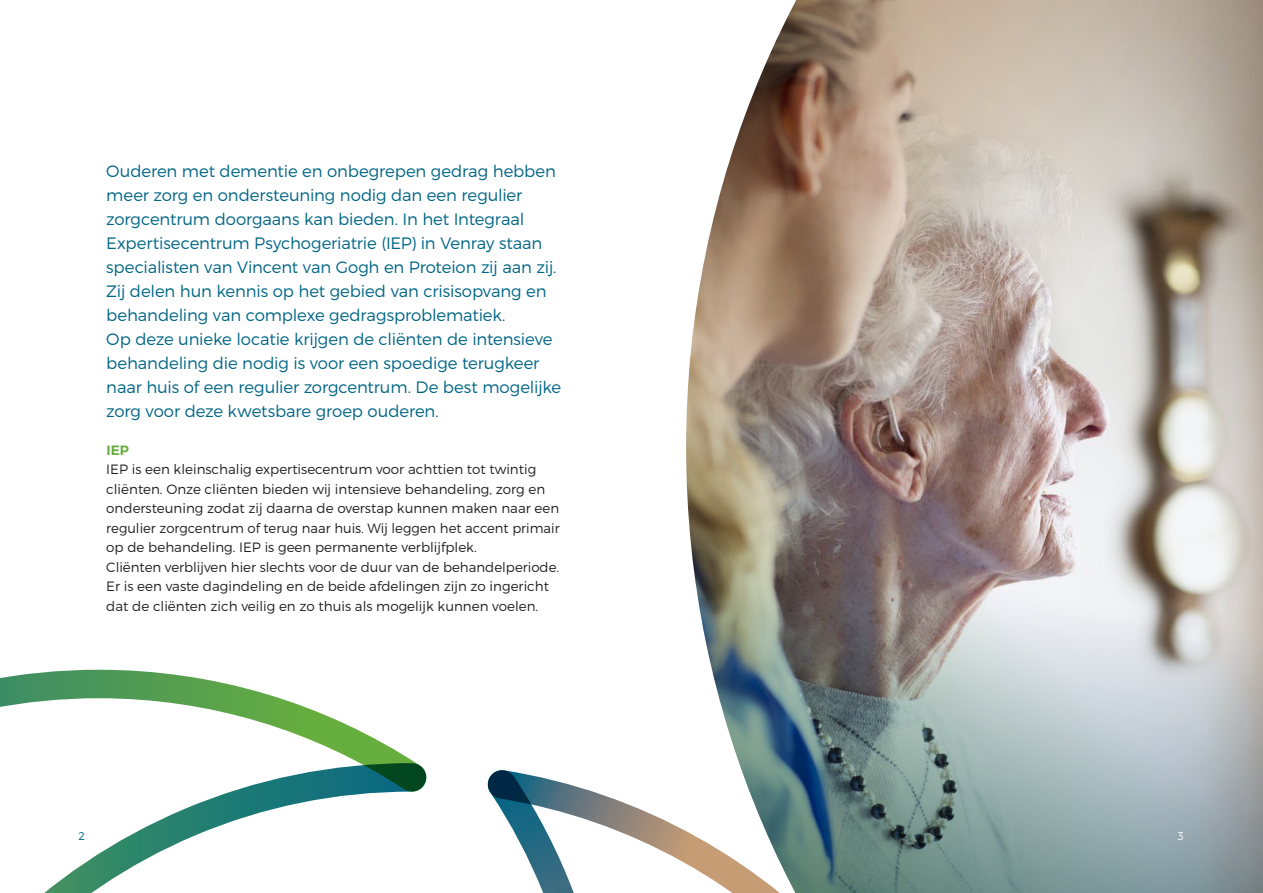
<style>
.page{position:relative;width:1263px;height:893px;background:#fff}
.page>*{position:absolute;margin:0;border:0;box-sizing:border-box;transform-origin:0 0}
.t1{font:300 16.5px/24px "Montserrat";letter-spacing:-.01em;color:#016584}
.t2{font:300 13.5px/19.5px "Montserrat";color:#231f20}
.t3{font:600 13.5px "Montserrat";color:#66ae3d}
.t4{font:300 11.25px "Montserrat";color:#016584}
.t5{font:300 11.25px "Montserrat";color:#fff}
</style>
<div class="page">
<img style="left:686px;top:0;width:577px;height:893px">
<svg style="left:426px;top:770px;width:409px;height:123px"></svg>
<svg style="left:0;top:670px;width:416px;height:93px"></svg>
<svg style="left:44px;top:763px;width:382px;height:130px"></svg>
<p class="t1" style="left:106px;top:158px;width:452px">Ouderen met dementie en onbegrepen gedrag hebben meer zorg en ondersteuning nodig dan een regulier zorgcentrum doorgaans kan bieden. In het Integraal Expertisecentrum Psychogeriatrie (IEP) in Venray staan specialisten van Vincent van Gogh en Proteion zij aan zij.<br>Zij delen hun kennis op het gebied van crisisopvang en behandeling van complexe gedragsproblematiek.</p>
<p class="t1" style="left:106px;top:326px;width:448px">Op deze unieke locatie krijgen de cliënten de intensieve behandeling die nodig is voor een spoedige terugkeer</p>
<p class="t1" style="left:106px;top:374px;width:456px">naar huis of een regulier zorgcentrum. De best mogelijke</p>
<p class="t1" style="left:106px;top:398px;width:334px">zorg voor deze kwetsbare groep ouderen.</p>
<p class="t3" style="left:106px;top:442px;width:24px">IEP</p>
<p class="t2" style="left:106px;top:460px;width:455px">IEP is een kleinschalig expertisecentrum voor achttien tot twintig cliënten. Onze cliënten bieden wij intensieve behandeling, zorg en ondersteuning zodat zij daarna de overstap kunnen maken naar een regulier zorgcentrum of terug naar huis. Wij leggen het accent primair op de behandeling. IEP is geen permanente verblijfplek.<br>Cliënten verblijven hier slechts voor de duur van de behandelperiode.<br>Er is een vaste dagindeling en de beide afdelingen zijn zo ingericht dat de cliënten zich veilig en zo thuis als mogelijk kunnen voelen.</p>
<p class="t4" style="left:79px;top:829px;width:8px">2</p>
<p class="t5" style="left:1178px;top:829px;width:7px">3</p>
</div>
